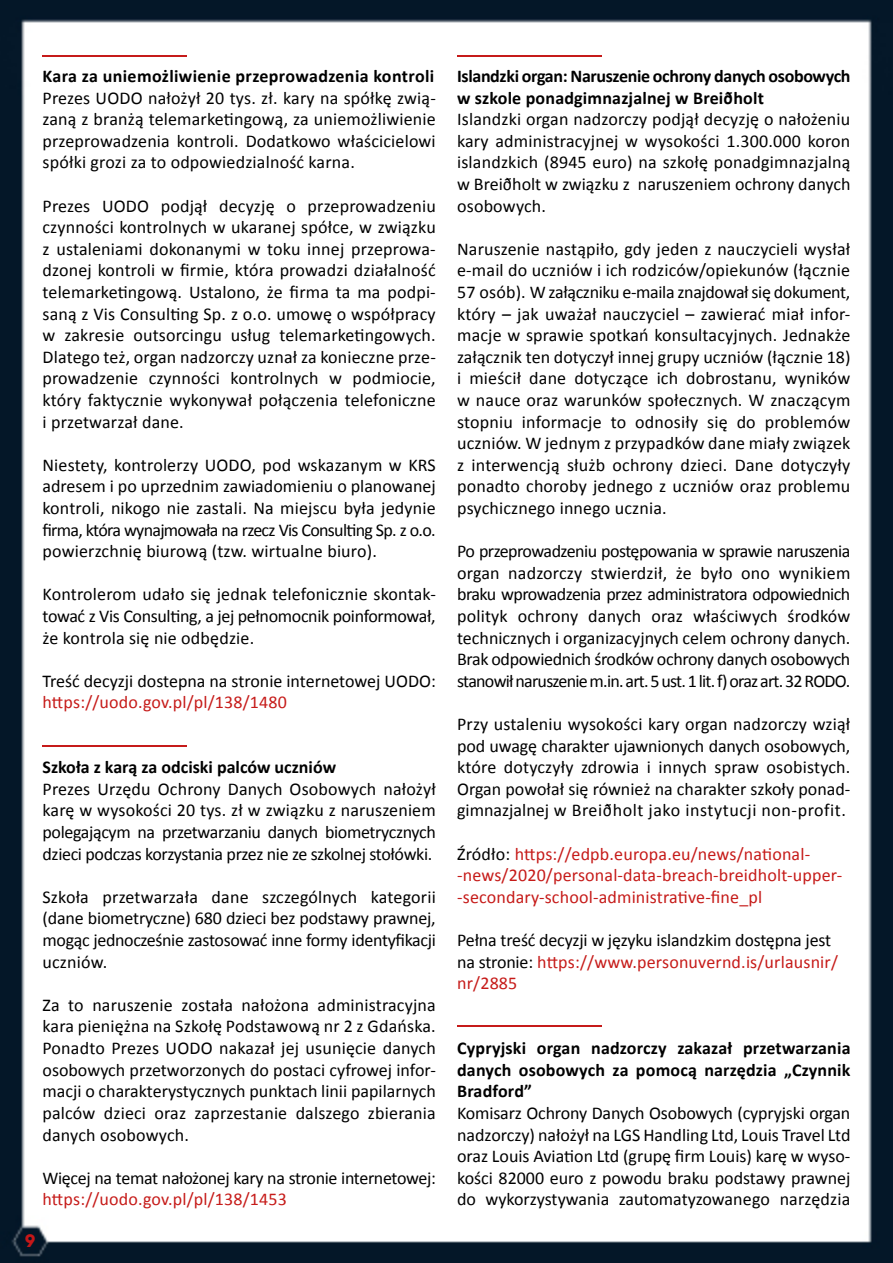
<style>
.page{position:relative;width:893px;height:1263px;background:#fff}
.page>*{position:absolute;margin:0;border:0;box-sizing:border-box;transform-origin:0 0}
.t1{font:18px/21.6px "Calibri";color:#000;text-align:justify}
.t2{font:18px/21.6px "Calibri";letter-spacing:.01em;color:#c61b19}
.t3{font:700 18px/21.6px "Calibri";letter-spacing:.01em;color:#000;text-align:justify}
.t4{font:700 18px/21.6px "Calibri";letter-spacing:-.02em;color:#000}
.t5{font:18px "Calibri";letter-spacing:-.02em;color:#000}
.t6{font:800 18px "Gilroy";color:#c51718}
.s1{color:#000}
.s2{color:#c61b19}
</style>
<div class="page">
<img style="left:0;top:0;width:893px;height:1263px">
<hr style="left:43px;top:55px;width:144px;height:1px;background:#c61b1a">
<hr style="left:43px;top:745px;width:144px;height:2px;background:#c61b1a">
<hr style="left:457px;top:55px;width:145px;height:1px;background:#c61b1a">
<hr style="left:457px;top:1025px;width:145px;height:2px;background:#c61b1a">
<p class="t3" style="left:43px;top:65px;width:393px">Kara za uniemożliwienie przeprowadzenia kontroli</p>
<p class="t1" style="left:43px;top:86px;width:395px">Prezes UODO nałożył 20 tys. zł. kary na spółkę zwią&shy;zaną z branżą telemarketingową, za uniemożliwienie przeprowadzenia kontroli. Dodatkowo właścicielowi spółki grozi za to odpowiedzialność karna.</p>
<p class="t1" style="left:43px;top:194px;width:395px">Prezes UODO podjął decyzję o przeprowadzeniu czynności kontrolnych w ukaranej spółce, w związku z ustaleniami dokonanymi w toku innej przeprowa&shy;dzonej kontroli w firmie, która prowadzi działalność telemarketingową. Ustalono, że firma ta ma podpi&shy;saną z Vis Consulting Sp. z o.o. umowę o współpracy w zakresie outsorcingu usług telemarketingowych.<br>Dlatego też, organ nadzorczy uznał za konieczne prze&shy;prowadzenie czynności kontrolnych w podmiocie, który faktycznie wykonywał połączenia telefoniczne i przetwarzał dane.</p>
<p class="t1" style="left:43px;top:453px;width:395px">Niestety, kontrolerzy UODO, pod wskazanym w KRS adresem i po uprzednim zawiadomieniu o planowanej kontroli, nikogo nie zastali. Na miejscu była jedynie firma, która wynajmowała na rzecz Vis Consulting Sp. z o.o. powierzchnię biurową (tzw. wirtualne biuro).</p>
<p class="t1" style="left:43px;top:583px;width:395px">Kontrolerom udało się jednak telefonicznie skontak&shy;tować z Vis Consulting, a jej pełnomocnik poinformował, że kontrola się nie odbędzie.</p>
<p class="t1" style="left:43px;top:669px;width:395px">Treść decyzji dostepna na stronie internetowej UODO:</p>
<p class="t2" style="left:43px;top:691px;width:246px">https://uodo.gov.pl/pl/138/1480</p>
<p class="t3" style="left:43px;top:756px;width:295px">Szkoła z karą za odciski palców uczniów</p>
<p class="t1" style="left:43px;top:777px;width:395px">Prezes Urzędu Ochrony Danych Osobowych nałożył karę w wysokości 20 tys. zł w związku z naruszeniem polegającym na przetwarzaniu danych biometrycznych dzieci podczas korzystania przez nie ze szkolnej stołówki.</p>
<p class="t1" style="left:43px;top:885px;width:395px">Szkoła przetwarzała dane szczególnych kategorii (dane biometryczne) 680 dzieci bez podstawy prawnej, mogąc jednocześnie zastosować inne formy identyfikacji uczniów.</p>
<p class="t1" style="left:43px;top:993px;width:395px">Za to naruszenie została nałożona administracyjna kara pieniężna na Szkołę Podstawową nr 2 z Gdańska.<br>Ponadto Prezes UODO nakazał jej usunięcie danych osobowych przetworzonych do postaci cyfrowej infor&shy;macji o charakterystycznych punktach linii papilarnych palców dzieci oraz zaprzestanie dalszego zbierania danych osobowych.</p>
<p class="t5" style="left:43px;top:1166px;width:395px">Więcej na temat nałożonej kary na stronie internetowej:</p>
<p class="t2" style="left:43px;top:1188px;width:246px">https://uodo.gov.pl/pl/138/1453</p>
<p class="t6" style="left:25px;top:1229px;width:12px">9</p>
<p class="t4" style="left:457px;top:65px;width:395px">Islandzki organ: Naruszenie ochrony danych osobowych w szkole ponadgimnazjalnej w Breiðholt</p>
<p class="t1" style="left:457px;top:108px;width:395px">Islandzki organ nadzorczy podjął decyzję o nałożeniu kary administracyjnej w wysokości 1.300.000 koron islandzkich (8945 euro) na szkołę ponadgimnazjalną w Breiðholt w związku z naruszeniem ochrony danych osobowych.</p>
<p class="t1" style="left:457px;top:237px;width:395px">Naruszenie nastąpiło, gdy jeden z nauczycieli wysłał e-mail do uczniów i ich rodziców/opiekunów (łącznie 57 osób). W załączniku e-maila znajdował się dokument, który – jak uważał nauczyciel – zawierać miał infor&shy;macje w sprawie spotkań konsultacyjnych. Jednakże załącznik ten dotyczył innej grupy uczniów (łącznie 18) i mieścił dane dotyczące ich dobrostanu, wyników w nauce oraz warunków społecznych. W znaczącym stopniu informacje to odnosiły się do problemów uczniów. W jednym z przypadków dane miały związek z interwencją służb ochrony dzieci. Dane dotyczyły ponadto choroby jednego z uczniów oraz problemu psychicznego innego ucznia.</p>
<p class="t1" style="left:457px;top:540px;width:395px">Po przeprowadzeniu postępowania w sprawie naruszenia organ nadzorczy stwierdził, że było ono wynikiem braku wprowadzenia przez administratora odpowiednich polityk ochrony danych oraz właściwych środków technicznych i organizacyjnych celem ochrony danych.<br>Brak odpowiednich środków ochrony danych osobowych stanowił naruszenie m.in. art. 5 ust. 1 lit. f) oraz art. 32 RODO.</p>
<p class="t1" style="left:457px;top:712px;width:395px">Przy ustaleniu wysokości kary organ nadzorczy wziął pod uwagę charakter ujawnionych danych osobowych, które dotyczyły zdrowia i innych spraw osobistych.<br>Organ powołał się również na charakter szkoły ponad&shy;gimnazjalnej w Breiðholt jako instytucji non-profit.</p>
<p class="t2" style="left:457px;top:842px;width:387px"><span class="s1">Źródło:</span> https://edpb.europa.eu/news/national--news/2020/personal-data-breach-breidholt-upper--secondary-school-administrative-fine_pl</p>
<p class="t1" style="left:457px;top:928px;width:382px;text-align:left">Pełna treść decyzji w języku islandzkim dostępna jest na stronie: <span class="s2">https://www.personuvernd.is/urlausnir/ nr/2885</span></p>
<p class="t3" style="left:457px;top:1037px;width:395px">Cypryjski organ nadzorczy zakazał przetwarzania danych osobowych za pomocą narzędzia „Czynnik Bradford”</p>
<p class="t1" style="left:457px;top:1101px;width:395px">Komisarz Ochrony Danych Osobowych (cypryjski organ nadzorczy) nałożył na LGS Handling Ltd, Louis Travel Ltd oraz Louis Aviation Ltd (grupę firm Louis) karę w wyso&shy;kości 82000 euro z powodu braku podstawy prawnej do wykorzystywania zautomatyzowanego narzędzia</p>
</div>
